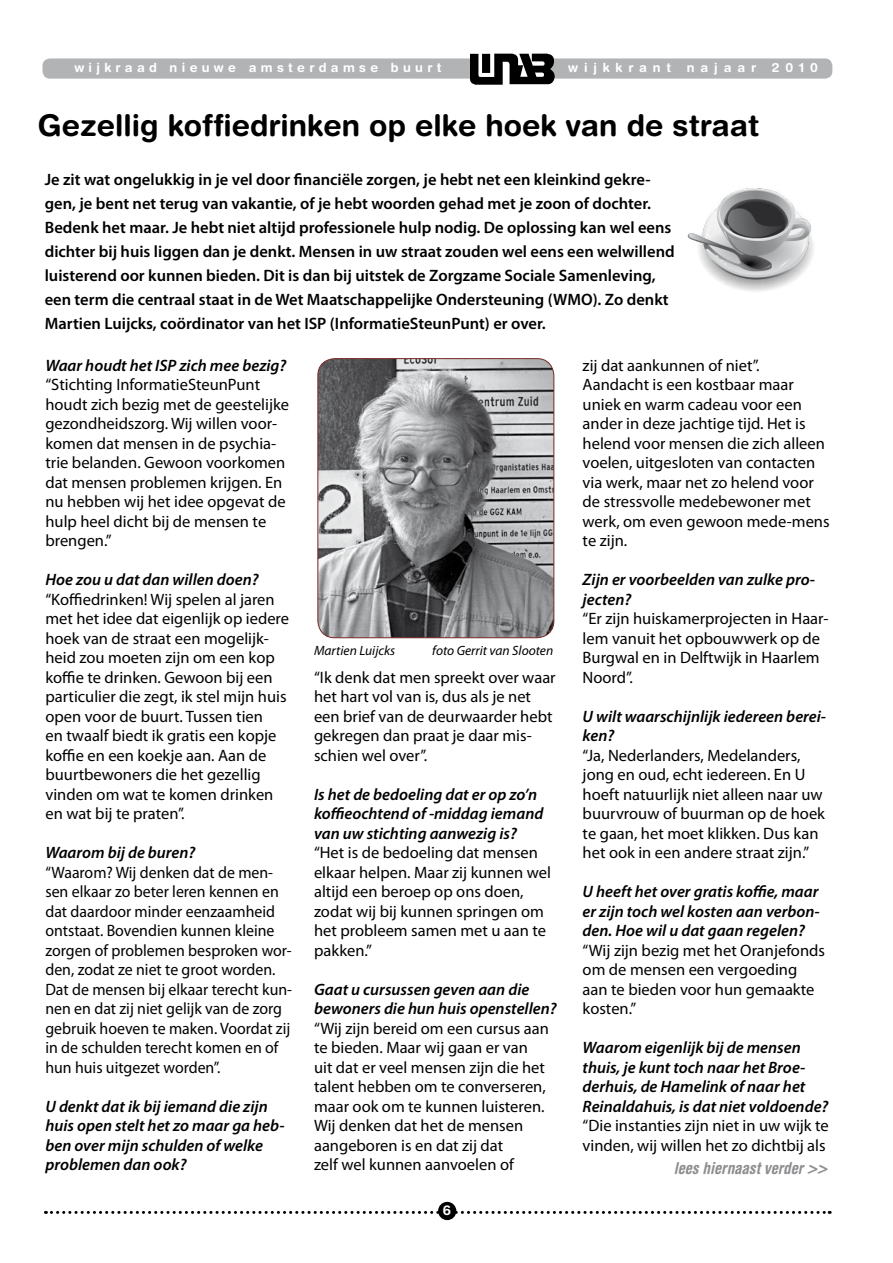
<style>
.page{position:relative;width:893px;height:1263px;background:#fff}
.page>*{position:absolute;margin:0;border:0;box-sizing:border-box;transform-origin:0 0}
.t1{font:700 30px "Helvetica Rounded";color:#000}
.t2{font:16.5px/19.5px "Myriad Pro";color:#000}
.t3{font:italic 600 16.5px/19.5px "Myriad Pro";color:#000}
.t4{font:600 16.5px/24px "Myriad Pro";color:#000}
.t5{font:16.5px/19.5px "Myriad Pro";color:#000;scale:.96 1}
.t6{font:italic 700 condensed 16.5px "Helvetica Rounded";color:#8d8e90}
.t7{font:italic 13.5px "Myriad Pro";color:#000}
.t8{font:700 13.5px "Helvetica Rounded";color:#fff}
.t9{font:700 12.75px "Helvetica Rounded";letter-spacing:.34em;color:#fff}
.t10{font:700 12.75px "Helvetica Rounded";letter-spacing:.46em;color:#fff}
</style>
<div class="page">
<div style="left:43px;top:58px;width:789px;height:21px;background:#b1b3b4;border-radius:8px"></div>
<svg style="left:45px;top:1211px;width:785px;height:3px"></svg>
<div style="left:438px;top:1202px;width:18px;height:18px;background:#000;border-radius:50%"></div>
<img style="left:318px;top:359px;width:236px;height:279px">
<div style="left:317px;top:358px;width:237px;height:280px;border:1px solid #782726;border-radius:17px"></div>
<img style="left:687px;top:188px;width:126px;height:103px">
<svg style="left:470px;top:53px;width:85px;height:32px;background:#434343"></svg>
<p class="t9" style="left:74px;top:60px;width:369px">wijkraad nieuwe amsterdamse buurt</p>
<p class="t10" style="left:568px;top:60px;width:251px">wijkkrant najaar 2010</p>
<h1 class="t1" style="left:37px;top:107px;width:723px">Gezellig koffiedrinken op elke hoek van de straat</h1>
<p class="t4" style="left:45px;top:167px;width:631px">Je zit wat ongelukkig in je vel door financiële zorgen, je hebt net een kleinkind gekre&shy;gen, je bent net terug van vakantie, of je hebt woorden gehad met je zoon of dochter.<br>Bedenk het maar. Je hebt niet altijd professionele hulp nodig. De oplossing kan wel eens dichter bij huis liggen dan je denkt. Mensen in uw straat zouden wel eens een welwillend luisterend oor kunnen bieden. Dit is dan bij uitstek de Zorgzame Sociale Samenleving, een term die centraal staat in de Wet Maatschappelijke Ondersteuning (WMO). Zo denkt Martien Luijcks, coördinator van het ISP (InformatieSteunPunt) er over.</p>
<p class="t3" style="left:45px;top:355px;width:242px">Waar houdt het ISP zich mee bezig?</p>
<p class="t2" style="left:45px;top:374px;width:245px">“Stichting InformatieSteunPunt houdt zich bezig met de geestelijke gezondheidszorg. Wij willen voor&shy;komen dat mensen in de psychia&shy;trie belanden. Gewoon voorkomen dat mensen problemen krijgen. En nu hebben wij het idee opgevat de hulp heel dicht bij de mensen te brengen.”</p>
<p class="t3" style="left:45px;top:569px;width:215px">Hoe zou u dat dan willen doen?</p>
<p class="t2" style="left:45px;top:589px;width:245px">“Koffiedrinken! Wij spelen al jaren met het idee dat eigenlijk op iedere hoek van de straat een mogelijk&shy;heid zou moeten zijn om een kop koffie te drinken. Gewoon bij een particulier die zegt, ik stel mijn huis open voor de buurt. Tussen tien<br>en twaalf biedt ik gratis een kopje koffie en een koekje aan. Aan de buurtbewoners die het gezellig vinden om wat te komen drinken en wat bij te praten”.</p>
<p class="t3" style="left:45px;top:842px;width:151px">Waarom bij de buren?</p>
<p class="t5" style="left:45px;top:862px;width:258px">“Waarom? Wij denken dat de men&shy;sen elkaar zo beter leren kennen en dat daardoor minder eenzaamheid ontstaat. Bovendien kunnen kleine zorgen of problemen besproken wor&shy;den, zodat ze niet te groot worden.<br>Dat de mensen bij elkaar terecht kun&shy;nen en dat zij niet gelijk van de zorg gebruik hoeven te maken. Voordat zij in de schulden terecht komen en of hun huis uitgezet worden”.</p>
<p class="t3" style="left:45px;top:1096px;width:241px">U denkt dat ik bij iemand die zijn huis open stelt het zo maar ga heb&shy;ben over mijn schulden of welke problemen dan ook?</p>
<p class="t7" style="left:314px;top:642px;width:83px">Martien Luijcks</p>
<p class="t7" style="left:432px;top:642px;width:123px">foto Gerrit van Slooten</p>
<p class="t2" style="left:314px;top:667px;width:243px">“Ik denk dat men spreekt over waar het hart vol van is, dus als je net een brief van de deurwaarder hebt gekregen dan praat je daar mis&shy;schien wel over”.</p>
<p class="t3" style="left:314px;top:784px;width:231px">Is het de bedoeling dat er op zo’n koffieochtend of -middag iemand van uw stichting aanwezig is?</p>
<p class="t2" style="left:314px;top:842px;width:238px">“Het is de bedoeling dat mensen elkaar helpen. Maar zij kunnen wel altijd een beroep op ons doen, zodat wij bij kunnen springen om het probleem samen met u aan te pakken.”</p>
<p class="t3" style="left:314px;top:979px;width:244px">Gaat u cursussen geven aan die bewoners die hun huis openstellen?</p>
<p class="t2" style="left:314px;top:1018px;width:236px">“Wij zijn bereid om een cursus aan te bieden. Maar wij gaan er van uit dat er veel mensen zijn die het talent hebben om te converseren, maar ook om te kunnen luisteren.<br>Wij denken dat het de mensen aangeboren is en dat zij dat<br>zelf wel kunnen aanvoelen of</p>
<p class="t8" style="left:443px;top:1202px;width:10px">6</p>
<p class="t2" style="left:583px;top:355px;width:248px">zij dat aankunnen of niet”.<br>Aandacht is een kostbaar maar uniek en warm cadeau voor een ander in deze jachtige tijd. Het is helend voor mensen die zich alleen voelen, uitgesloten van contacten via werk, maar net zo helend voor de stressvolle medebewoner met werk, om even gewoon mede-mens te zijn.</p>
<p class="t3" style="left:583px;top:569px;width:234px">Zijn er voorbeelden van zulke pro&shy;jecten?</p>
<p class="t2" style="left:583px;top:609px;width:247px">“Er zijn huiskamerprojecten in Haar&shy;lem vanuit het opbouwwerk op de<br>Burgwal en in Delftwijk in Haarlem<br>Noord”.</p>
<p class="t3" style="left:583px;top:706px;width:245px">U wilt waarschijnlijk iedereen berei&shy;ken?</p>
<p class="t2" style="left:583px;top:745px;width:244px">“Ja, Nederlanders, Medelanders, jong en oud, echt iedereen. En U hoeft natuurlijk niet alleen naar uw buurvrouw of buurman op de hoek te gaan, het moet klikken. Dus kan het ook in een andere straat zijn.”</p>
<p class="t3" style="left:583px;top:881px;width:239px;text-align:justify">U heeft het over gratis koffie, maar er zijn toch wel kosten aan verbon&shy;den. Hoe wil u dat gaan regelen?</p>
<p class="t2" style="left:583px;top:940px;width:244px">“Wij zijn bezig met het Oranjefonds om de mensen een vergoeding aan te bieden voor hun gemaakte kosten.”</p>
<p class="t3" style="left:583px;top:1037px;width:247px">Waarom eigenlijk bij de mensen thuis, je kunt toch naar het Broe&shy;derhuis, de Hamelink of naar het Reinaldahuis, is dat niet voldoende?</p>
<p class="t2" style="left:583px;top:1116px;width:248px">“Die instanties zijn niet in uw wijk te vinden, wij willen het zo dichtbij als</p>
<p class="t6" style="left:674px;top:1158px;width:155px">lees hiernaast verder &gt;&gt;</p>
</div>
